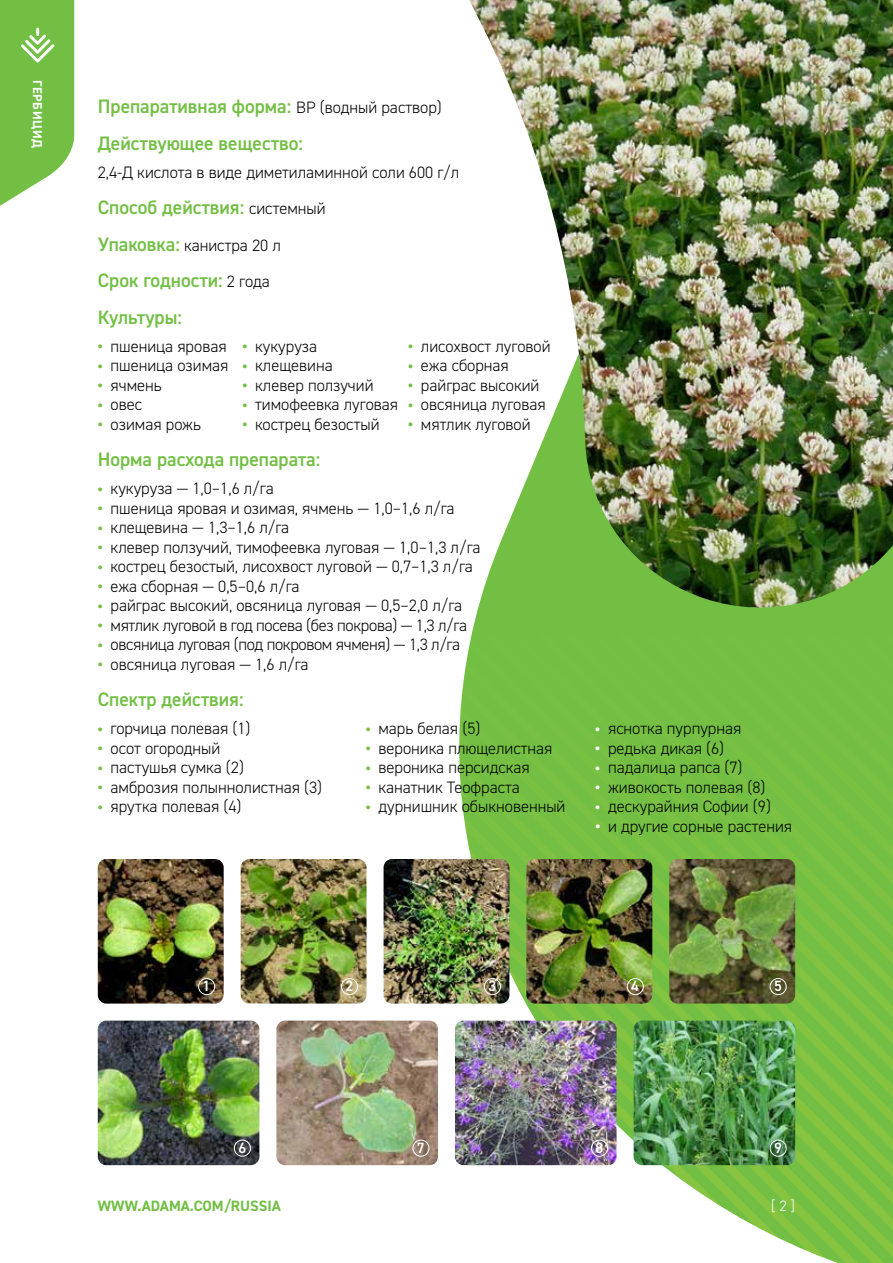
<style>
.page{position:relative;width:893px;height:1263px;background:#fff}
.page>*{position:absolute;margin:0;border:0;box-sizing:border-box;transform-origin:0 0}
.t1{font:600 19.5px/36.5px "DIN2014";color:#72bf44}
.t2{font:300 16.5px "DIN2014";color:#000}
.t3{font:300 16.5px "DIN2014";letter-spacing:-.02em;color:#000}
.t4{font:700 15px "DIN2014";color:#72bf44}
.t5{font:600 15px "DIN2014";color:#fff}
.t6{font:300 15px "DIN2014";color:#fff}
.t7{font:700 12.75px "DIN2014";letter-spacing:.05em;color:#fff}
.s1{font-weight:300;font-size:16.5px;color:#000}
.s2{font-weight:600;font-size:19.5px;color:#72bf44}
.s3{font-weight:700;color:#72bf44}
.s4{font-weight:700;color:#fff}
</style>
<div class="page">
<img style="left:457px;top:609px;width:436px;height:654px">
<svg style="left:0;top:0;width:74px;height:206px;background:#85c75e"></svg>
<img style="left:469px;top:0;width:424px;height:609px">
<img style="left:276px;top:1020px;width:162px;height:145px">
<img style="left:526px;top:859px;width:126px;height:144px">
<img style="left:98px;top:859px;width:126px;height:144px">
<img style="left:455px;top:1020px;width:162px;height:145px">
<img style="left:669px;top:859px;width:126px;height:144px">
<img style="left:241px;top:859px;width:126px;height:144px">
<img style="left:634px;top:1020px;width:161px;height:145px">
<img style="left:98px;top:1020px;width:161px;height:145px">
<img style="left:384px;top:859px;width:125px;height:144px">
<div style="left:591px;top:1140px;width:17px;height:17px;border:1px solid #fff;border-radius:50%"></div>
<div style="left:412px;top:1140px;width:17px;height:17px;border:1px solid #fff;border-radius:50%"></div>
<div style="left:770px;top:978px;width:17px;height:17px;border:1px solid #fff;border-radius:50%"></div>
<div style="left:341px;top:978px;width:17px;height:17px;border:1px solid #fff;border-radius:50%"></div>
<div style="left:484px;top:978px;width:17px;height:17px;border:1px solid #fff;border-radius:50%"></div>
<div style="left:770px;top:1140px;width:17px;height:17px;border:1px solid #fff;border-radius:50%"></div>
<div style="left:234px;top:1140px;width:17px;height:17px;border:1px solid #fff;border-radius:50%"></div>
<div style="left:627px;top:978px;width:17px;height:17px;border:1px solid #fff;border-radius:50%"></div>
<div style="left:198px;top:978px;width:17px;height:17px;border:1px solid #fff;border-radius:50%"></div>
<p class="t7" style="left:46px;top:80px;width:69px;rotate:90deg">ГЕРБИЦИД</p>
<p class="t1" style="left:98px;top:88px;width:346px">Препаративная форма: <span class="s1">ВР (водный раствор)<br></span>Действующее вещество:</p>
<p class="t2" style="left:98px;top:162px;width:363px">2,4-Д кислота в виде диметиламинной соли 600 г/л</p>
<p class="t1" style="left:98px;top:189px;width:229px">Способ действия: <span class="s1">системный</span></p>
<p class="t2" style="left:98px;top:235px;width:185px"><span class="s2">Упаковка:</span> канистра 20 л</p>
<p class="t1" style="left:98px;top:262px;width:174px">Срок годности: <span class="s1">2 года<br></span>Культуры:</p>
<p class="t2" style="left:98px;top:336px;width:221px"><span class="s3">•</span> пшеница яровая <span class="s3">•</span> кукуруза</p>
<p class="t2" style="left:408px;top:336px;width:144px"><span class="s3">•</span> лисохвост луговой</p>
<p class="t2" style="left:98px;top:355px;width:236px"><span class="s3">•</span> пшеница озимая <span class="s3">•</span> клещевина</p>
<p class="t2" style="left:408px;top:355px;width:102px"><span class="s3">•</span> ежа сборная</p>
<p class="t2" style="left:98px;top:375px;width:65px"><span class="s3">•</span> ячмень</p>
<p class="t2" style="left:242px;top:375px;width:133px"><span class="s3">•</span> клевер ползучий</p>
<p class="t2" style="left:408px;top:375px;width:133px"><span class="s3">•</span> райграс высокий</p>
<p class="t2" style="left:98px;top:394px;width:46px"><span class="s3">•</span> овес</p>
<p class="t2" style="left:242px;top:394px;width:305px"><span class="s3">•</span> тимофеевка луговая <span class="s3">•</span> овсяница луговая</p>
<p class="t2" style="left:98px;top:414px;width:105px"><span class="s3">•</span> озимая рожь</p>
<p class="t2" style="left:242px;top:414px;width:139px"><span class="s3">•</span> кострец безостый</p>
<p class="t2" style="left:408px;top:414px;width:124px"><span class="s3">•</span> мятлик луговой</p>
<p class="t1" style="left:98px;top:441px;width:224px">Норма расхода препарата:</p>
<p class="t2" style="left:98px;top:478px;width:177px"><span class="s3">•</span> кукуруза — 1,0–1,6 л/га</p>
<p class="t2" style="left:98px;top:498px;width:358px"><span class="s3">•</span> пшеница яровая и озимая, ячмень — 1,0–1,6 л/га</p>
<p class="t2" style="left:98px;top:517px;width:193px"><span class="s3">•</span> клещевина — 1,3–1,6 л/га</p>
<p class="t2" style="left:98px;top:537px;width:384px"><span class="s3">•</span> клевер ползучий, тимофеевка луговая — 1,0–1,3 л/га</p>
<p class="t2" style="left:98px;top:556px;width:377px"><span class="s3">•</span> кострец безостый, лисохвост луговой — 0,7–1,3 л/га</p>
<p class="t2" style="left:98px;top:576px;width:203px"><span class="s3">•</span> ежа сборная — 0,5–0,6 л/га</p>
<p class="t2" style="left:98px;top:595px;width:366px"><span class="s3">•</span> райграс высокий, овсяница луговая — 0,5–2,0 л/га</p>
<p class="t3" style="left:98px;top:615px;width:371px"><span class="s3">•</span> мятлик луговой в год посева (без покрова) — 1,3 л/га</p>
<p class="t3" style="left:98px;top:634px;width:364px"><span class="s3">•</span> овсяница луговая (под покровом ячменя) — 1,3 л/га</p>
<p class="t2" style="left:98px;top:654px;width:212px"><span class="s3">•</span> овсяница луговая — 1,6 л/га</p>
<p class="t1" style="left:98px;top:681px;width:147px">Спектр действия:</p>
<p class="t2" style="left:98px;top:718px;width:154px"><span class="s3">•</span> горчица полевая (1)</p>
<p class="t2" style="left:366px;top:718px;width:116px"><span class="s3">•</span> марь белая (5)</p>
<p class="t2" style="left:595px;top:718px;width:148px"><span class="s4">•</span> яснотка пурпурная</p>
<p class="t2" style="left:98px;top:738px;width:124px"><span class="s3">•</span> осот огородный</p>
<p class="t2" style="left:366px;top:738px;width:188px"><span class="s3">•</span> вероника плющелистная</p>
<p class="t2" style="left:595px;top:738px;width:130px"><span class="s4">•</span> редька дикая (6)</p>
<p class="t2" style="left:98px;top:757px;width:148px"><span class="s3">•</span> пастушья сумка (2)</p>
<p class="t2" style="left:366px;top:757px;width:165px"><span class="s3">•</span> вероника персидская</p>
<p class="t2" style="left:595px;top:757px;width:149px"><span class="s4">•</span> падалица рапса (7)</p>
<p class="t2" style="left:98px;top:777px;width:226px"><span class="s3">•</span> амброзия полыннолистная (3)</p>
<p class="t2" style="left:366px;top:777px;width:156px"><span class="s3">•</span> канатник Теофраста</p>
<p class="t2" style="left:595px;top:777px;width:172px"><span class="s4">•</span> живокость полевая (8)</p>
<p class="t2" style="left:98px;top:796px;width:145px"><span class="s3">•</span> ярутка полевая (4)</p>
<p class="t2" style="left:366px;top:796px;width:201px"><span class="s3">•</span> дурнишник обыкновенный</p>
<p class="t2" style="left:595px;top:796px;width:177px"><span class="s4">•</span> дескурайния Софии (9)</p>
<p class="t2" style="left:595px;top:816px;width:198px"><span class="s4">•</span> и другие сорные растения</p>
<p class="t5" style="left:346px;top:976px;width:9px">2</p>
<p class="t5" style="left:488px;top:976px;width:9px">3</p>
<p class="t5" style="left:774px;top:976px;width:9px">5</p>
<p class="t5" style="left:203px;top:976px;width:9px">1</p>
<p class="t5" style="left:631px;top:976px;width:9px">4</p>
<p class="t5" style="left:238px;top:1138px;width:9px">6</p>
<p class="t5" style="left:774px;top:1138px;width:9px">9</p>
<p class="t5" style="left:417px;top:1138px;width:9px">7</p>
<p class="t5" style="left:596px;top:1138px;width:9px">8</p>
<p class="t4" style="left:98px;top:1196px;width:185px">WWW.ADAMA.COM/RUSSIA</p>
<p class="t6" style="left:771px;top:1196px;width:26px">[ 2 ]</p>
</div>
